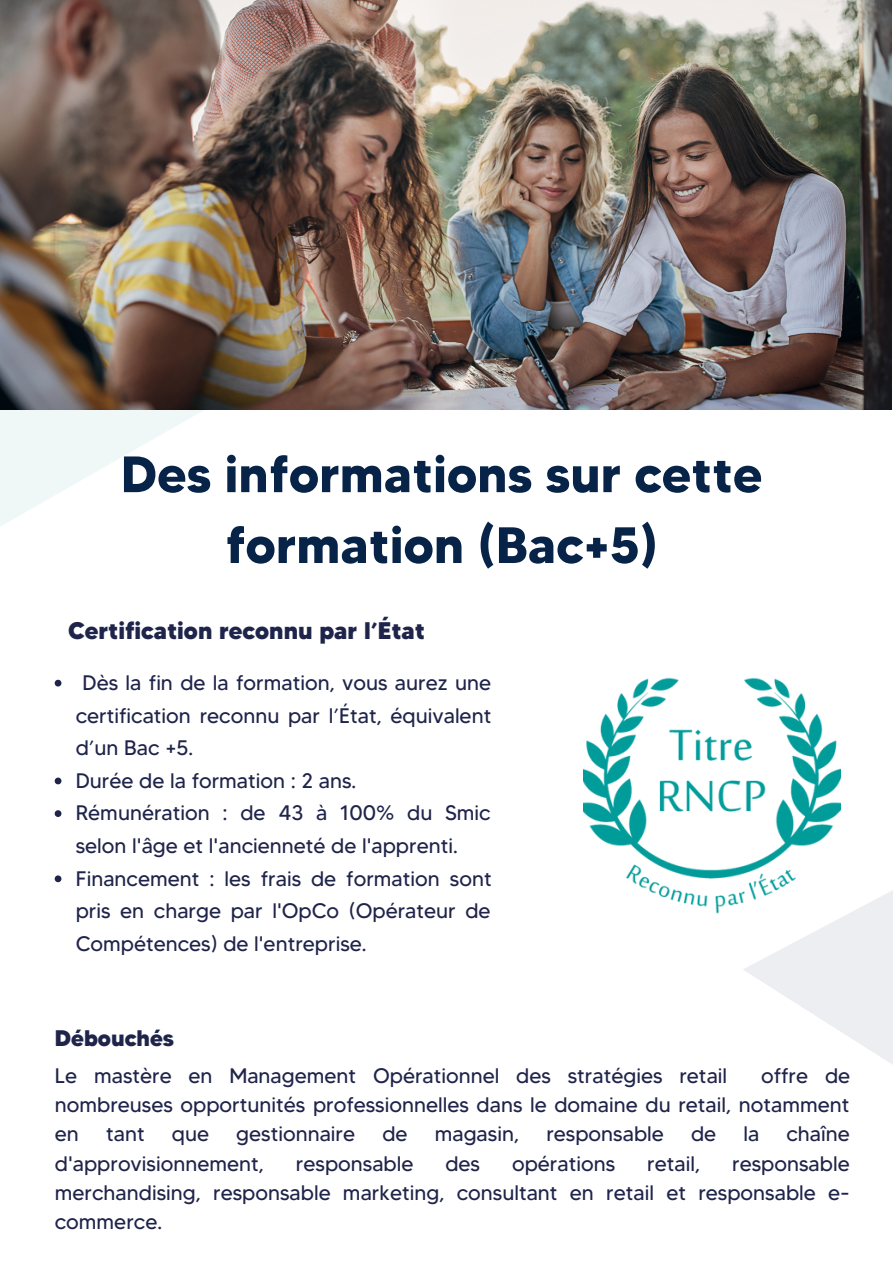
<style>
.page{position:relative;width:893px;height:1264px;background:#fff}
.page>*{position:absolute;margin:0;border:0;box-sizing:border-box;transform-origin:0 0}
.t1{font:700 51px/70.8px "MADETOMMY";color:#072448;text-align:center}
.t2{font:800 24px "MADETOMMY";color:#1f244a}
.t3{font:800 22.5px "MADETOMMY";color:#1f244a}
.t4{font:21px/32.5px "MADETOMMY";color:#1f244a;text-align:justify}
</style>
<div class="page">
<svg style="left:0;top:409px;width:317px;height:117px"></svg>
<div style="left:0;top:0;width:236px;height:470px;background:linear-gradient(to right,#eaf6f5,#fff)"></div>
<img style="left:0;top:0;width:891px;height:409px">
<img style="left:583px;top:677px;width:237px;height:237px">
<svg style="left:55px;top:679px;width:6px;height:7px"></svg>
<svg style="left:55px;top:777px;width:6px;height:7px"></svg>
<svg style="left:55px;top:810px;width:6px;height:7px"></svg>
<svg style="left:55px;top:875px;width:6px;height:7px"></svg>
<svg style="left:742px;top:718px;width:150px;height:346px"></svg>
<p class="t1" style="left:121px;top:438px;width:643px">Des informations sur cette formation (Bac+5)</p>
<p class="t2" style="left:68px;top:615px;width:358px">Certification reconnu par l’État</p>
<p class="t4" style="left:76px;top:666px;width:417px;text-indent:7px">Dès la fin de la formation, vous aurez une certification reconnu par l’État, équivalent d’un Bac +5.</p>
<p class="t4" style="left:76px;top:764px;width:282px">Durée de la formation : 2 ans.</p>
<p class="t4" style="left:76px;top:796px;width:416px">Rémunération : de 43 à 100% du Smic selon l'âge et l'ancienneté de l'apprenti.</p>
<p class="t4" style="left:76px;top:861px;width:417px">Financement : les frais de formation sont pris en charge par l'OpCo (Opérateur de Compétences) de l'entreprise.</p>
<p class="t3" style="left:55px;top:1024px;width:121px">Débouchés</p>
<p class="t4" style="left:55px;top:1059px;width:673px">Le mastère en Management Opérationnel des stratégies retail</p>
<p class="t4" style="left:55px;top:1060px;width:796px;line-height:29.2px;text-indent:706px">offre de nombreuses opportunités professionnelles dans le domaine du retail, notamment en</p>
<p class="t4" style="left:106px;top:1117px;width:40px">tant</p>
<p class="t4" style="left:172px;top:1117px;width:39px">que</p>
<p class="t4" style="left:236px;top:1117px;width:120px">gestionnaire</p>
<p class="t4" style="left:382px;top:1117px;width:27px">de</p>
<p class="t4" style="left:434px;top:1117px;width:86px">magasin,</p>
<p class="t4" style="left:546px;top:1117px;width:119px">responsable</p>
<p class="t4" style="left:691px;top:1117px;width:27px">de</p>
<p class="t4" style="left:743px;top:1117px;width:17px">la</p>
<p class="t4" style="left:786px;top:1117px;width:65px">chaîne</p>
<p class="t4" style="left:55px;top:1146px;width:210px">d'approvisionnement,</p>
<p class="t4" style="left:296px;top:1146px;width:119px">responsable</p>
<p class="t4" style="left:445px;top:1146px;width:36px">des</p>
<p class="t4" style="left:512px;top:1146px;width:105px">opérations</p>
<p class="t4" style="left:647px;top:1146px;width:54px">retail,</p>
<p class="t4" style="left:55px;top:1148px;width:796px;line-height:29.2px;text-indent:677px">responsable merchandising, responsable marketing, consultant en retail et responsable e&shy;commerce.</p>
</div>
